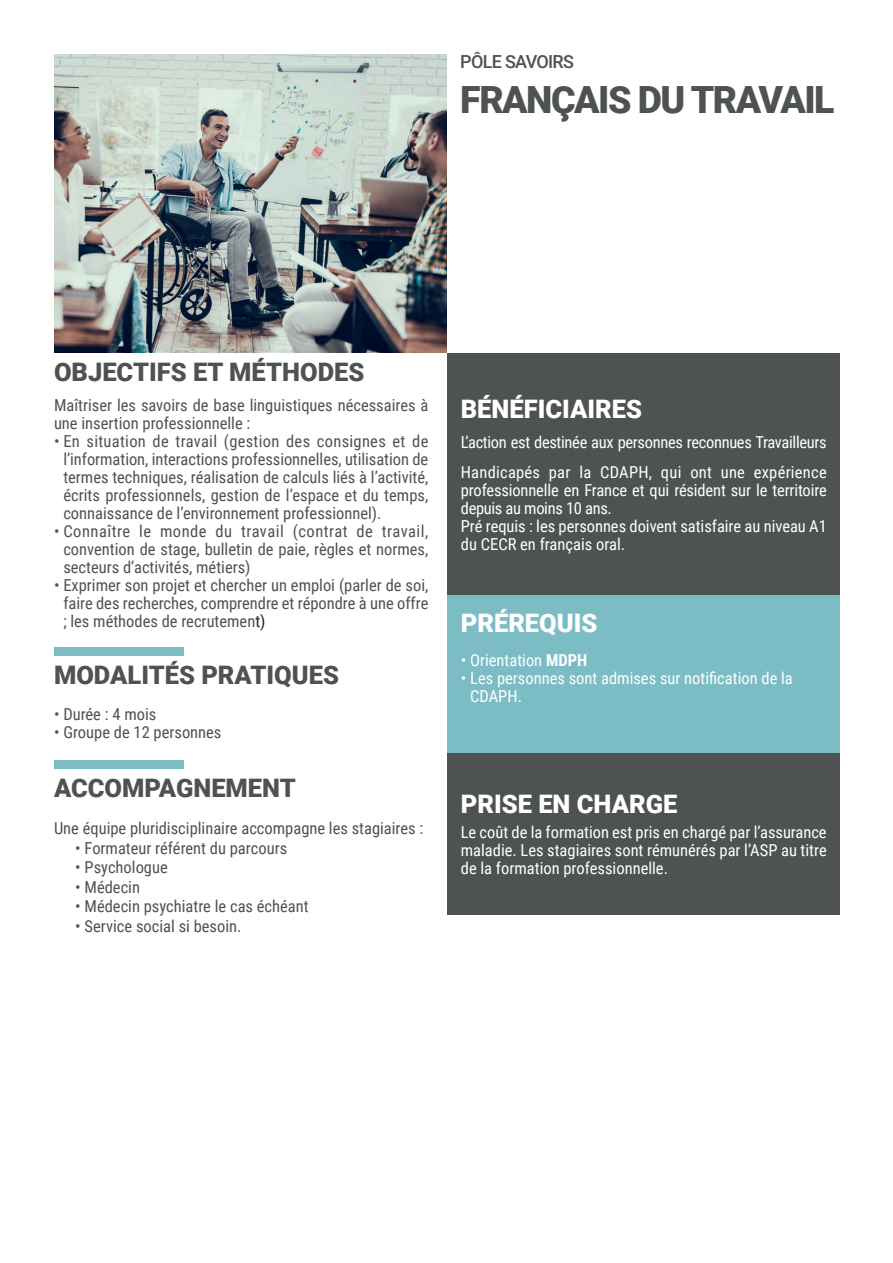
<style>
.page{position:relative;width:893px;height:1263px;background:#fff}
.page>*{position:absolute;margin:0;border:0;box-sizing:border-box;transform-origin:0 0}
.t1{font:900 37.5px "Roboto";letter-spacing:-.04em;color:#4f5252}
.t2{font:900 25.5px "Roboto";color:#4f5252}
.t3{font:900 25.5px "Roboto";color:#fff}
.t4{font:500 18px "Roboto";letter-spacing:-.04em;color:#4f5252}
.t5{font:16.5px/18px "Roboto Condensed";color:#4f5252;text-align:justify}
.t6{font:16.5px/18px "Roboto Condensed";color:#fff}
.t7{font:16.5px/30px "Roboto Condensed";letter-spacing:-.02em;color:#fff}
.s1{color:#231f20}
.s2{font-weight:700}
</style>
<div class="page">
<img style="left:54px;top:54px;width:392px;height:299px">
<div style="left:447px;top:353px;width:392px;height:242px;background:#4f5252"></div>
<div style="left:447px;top:753px;width:392px;height:162px;background:#4f5252"></div>
<div style="left:447px;top:595px;width:392px;height:158px;background:#7cbcc5"></div>
<div style="left:54px;top:647px;width:129px;height:9px;background:#7cbcc5"></div>
<div style="left:54px;top:760px;width:129px;height:8px;background:#7cbcc5"></div>
<p class="t4" style="left:460px;top:48px;width:115px">PÔLE SAVOIRS</p>
<h1 class="t1" style="left:460px;top:73px;width:376px">FRANÇAIS DU TRAVAIL</h1>
<h2 class="t2" style="left:54px;top:354px;width:312px">OBJECTIFS ET MÉTHODES</h2>
<p class="t5" style="left:54px;top:395px;width:376px">Maîtriser les savoirs de base linguistiques nécessaires à une insertion professionnelle :</p>
<p class="t5" style="left:63px;top:431px;width:367px;text-indent:-9px">• En situation de travail (gestion des consignes et de l’information, interactions professionnelles, utilisation de termes techniques, réalisation de calculs liés à l’activité, écrits professionnels, gestion de l’espace et du temps, connaissance de l’environnement professionnel).</p>
<p class="t5" style="left:63px;top:521px;width:367px;text-indent:-9px">• Connaître le monde du travail (contrat de travail, convention de stage, bulletin de paie, règles et normes, secteurs d’activités, métiers)</p>
<p class="t5" style="left:63px;top:575px;width:367px;text-indent:-9px">• Exprimer son projet et chercher un emploi (parler de soi, faire des recherches, comprendre et répondre à une offre ; les méthodes de recrutemen<span class="s1">t)</span></p>
<h2 class="t2" style="left:54px;top:657px;width:287px">MODALITÉS PRATIQUES</h2>
<p class="t5" style="left:54px;top:705px;width:104px">• Durée : 4 mois</p>
<p class="t5" style="left:54px;top:723px;width:169px">• Groupe de 12 personnes</p>
<h2 class="t2" style="left:54px;top:770px;width:243px">ACCOMPAGNEMENT</h2>
<p class="t5" style="left:54px;top:819px;width:371px">Une équipe pluridisciplinaire accompagne les stagiaires :</p>
<p class="t5" style="left:75px;top:838px;width:213px">• Formateur référent du parcours</p>
<p class="t5" style="left:75px;top:858px;width:94px">• Psychologue</p>
<p class="t5" style="left:75px;top:877px;width:66px">• Médecin</p>
<p class="t5" style="left:75px;top:897px;width:235px">• Médecin psychiatre le cas échéant</p>
<p class="t5" style="left:75px;top:916px;width:168px">• Service social si besoin.</p>
<h2 class="t3" style="left:461px;top:391px;width:183px">BÉNÉFICIAIRES</h2>
<p class="t7" style="left:461px;top:426px;width:367px">L’action est destinée aux personnes reconnues Travailleurs<br>Handicapés par la CDAPH, qui ont une expérience</p>
<p class="t6" style="left:461px;top:480px;width:367px">professionnelle en France et qui résident sur le territoire depuis au moins 10 ans.<br>Pré requis : les personnes doivent satisfaire au niveau A1 du CECR en français oral.</p>
<h2 class="t3" style="left:461px;top:605px;width:138px">PRÉREQUIS</h2>
<p class="t6" style="left:461px;top:651px;width:128px">• Orientation <span class="s2">MDPH</span></p>
<p class="t6" style="left:470px;top:669px;width:324px;text-indent:-9px">• Les personnes sont admises sur notification de la<br>CDAPH.</p>
<h2 class="t3" style="left:461px;top:786px;width:218px">PRISE EN CHARGE</h2>
<p class="t6" style="left:461px;top:823px;width:367px;text-align:justify">Le coût de la formation est pris en chargé par l’assurance maladie. Les stagiaires sont rémunérés par l’ASP au titre de la formation professionnelle.</p>
</div>
